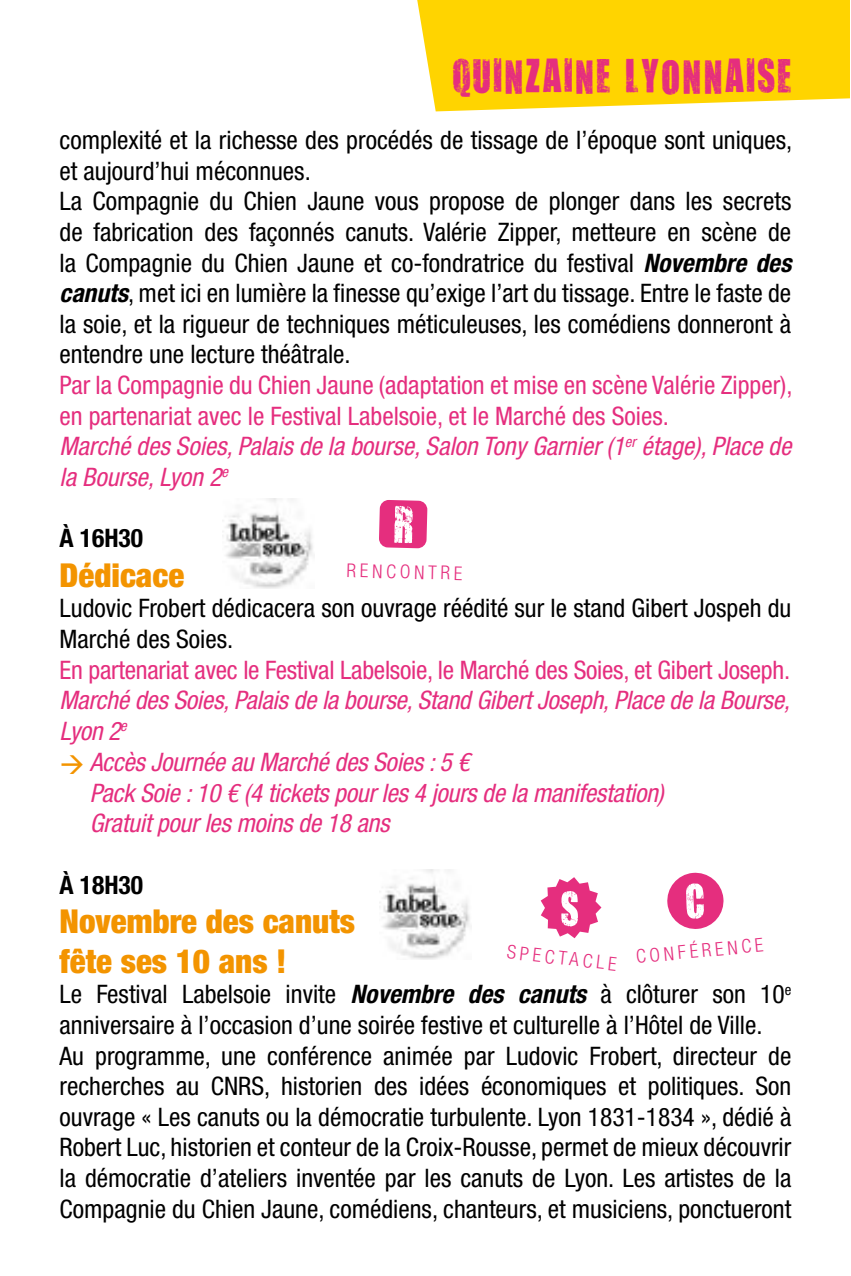
<style>
.page{position:relative;width:851px;height:1276px;background:#fff}
.page>*{position:absolute;margin:0;border:0;box-sizing:border-box;transform-origin:0 0}
.t1{font:39px "You Are Loved";letter-spacing:.05em;color:#e52e7e}
.t2{font:900 condensed 33px/39.6px "Helvetica Neue LT Std";color:#f39400}
.t3{font:condensed 25.5px/30.6px "Helvetica Neue LT Std";color:#000}
.t4{font:condensed 25.5px/30.6px "Helvetica Neue LT Std";color:#e52e7e}
.t5{font:italic condensed 25.5px "Helvetica Neue LT Std";letter-spacing:-.01em;color:#e52e7e}
.t6{font:700 condensed 25.5px "Helvetica Neue LT Std";color:#000}
.t7{font:300 condensed 18.9px "Helvetica Neue LT Std";color:#e52e7e}
.s1{font-weight:700;font-style:italic}
.s2{font-style:italic}
</style>
<div class="page">
<svg style="left:417px;top:1px;width:432px;height:110px;background:#ffd713"></svg>
<svg style="left:379px;top:500px;width:48px;height:48px"></svg>
<svg style="left:540px;top:877px;width:61px;height:61px"></svg>
<img style="left:225px;top:498px;width:88px;height:90px">
<img style="left:379px;top:869px;width:91px;height:91px">
<svg style="left:667px;top:872px;width:57px;height:57px"></svg>
<h1 class="t1" style="left:452px;top:50px;width:340px">QUINZAINE LYONNAISE</h1>
<p class="t3" style="left:60px;top:125px;width:734px">complexité et la richesse des procédés de tissage de l’époque sont uniques, et aujourd’hui méconnues.<br>La Compagnie du Chien Jaune vous propose de plonger dans les secrets de fabrication des façonnés canuts. Valérie Zipper, metteure en scène de la Compagnie du Chien Jaune et co-fondratrice du festival <span class="s1">Novembre des canuts</span>, met ici en lumière la finesse qu’exige l’art du tissage. Entre le faste de la soie, et la rigueur de techniques méticuleuses, les comédiens donneront à entendre une lecture théâtrale.</p>
<p class="t4" style="left:60px;top:369px;width:734px">Par la Compagnie du Chien Jaune (adaptation et mise en scène Valérie Zipper), en partenariat avec le Festival Labelsoie, et le Marché des Soies.<br><span class="s2">Marché des Soies, Palais de la bourse, Salon Tony Garnier (1</span><sup>er</sup> <span class="s2">étage), Place de la Bourse, Lyon 2</span><sup>e</sup></p>
<p class="t6" style="left:60px;top:522px;width:85px">À 16H30</p>
<p class="t2" style="left:60px;top:555px;width:126px">Dédicace</p>
<p class="t3" style="left:60px;top:593px;width:733px">Ludovic Frobert dédicacera son ouvrage réédité sur le stand Gibert Jospeh du<br>Marché des Soies.</p>
<p class="t4" style="left:60px;top:654px;width:732px">En partenariat avec le Festival Labelsoie, le Marché des Soies, et Gibert Joseph.</p>
<p class="t5" style="left:60px;top:685px;width:731px">Marché des Soies, Palais de la bourse, Stand Gibert Joseph, Place de la Bourse,</p>
<p class="t5" style="left:60px;top:716px;width:69px">Lyon 2<sup>e</sup></p>
<p class="t5" style="left:90px;top:747px;width:381px">Accès Journée au Marché des Soies : 5 €</p>
<p class="t5" style="left:90px;top:778px;width:575px">Pack Soie : 10 € (4 tickets pour les 4 jours de la manifestation)</p>
<p class="t5" style="left:90px;top:808px;width:301px">Gratuit pour les moins de 18 ans</p>
<p class="t6" style="left:60px;top:869px;width:85px">À 18H30</p>
<p class="t2" style="left:60px;top:901px;width:297px">Novembre des canuts fête ses 10 ans !</p>
<p class="t3" style="left:60px;top:979px;width:733px">Le Festival Labelsoie invite <span class="s1">Novembre des canuts</span> à clôturer son 10<sup>e </sup>anniversaire à l’occasion d’une soirée festive et culturelle à l’Hôtel de Ville.<br>Au programme, une conférence animée par Ludovic Frobert, directeur de recherches au CNRS, historien des idées économiques et politiques. Son ouvrage « Les canuts ou la démocratie turbulente. Lyon 1831-1834 », dédié à Robert Luc, historien et conteur de la Croix-Rousse, permet de mieux découvrir la démocratie d’ateliers inventée par les canuts de Lyon. Les artistes de la Compagnie du Chien Jaune, comédiens, chanteurs, et musiciens, ponctueront</p>
<p class="t7" style="left:347px;top:559px;width:117px;rotate:2deg">RENCONTRE</p>
<p class="t7" style="left:508px;top:940px;width:112px;rotate:7deg">SPECTACLE</p>
<p class="t7" style="left:634px;top:946px;width:129px;rotate:-6deg">CONFÉRENCE</p>
</div>
